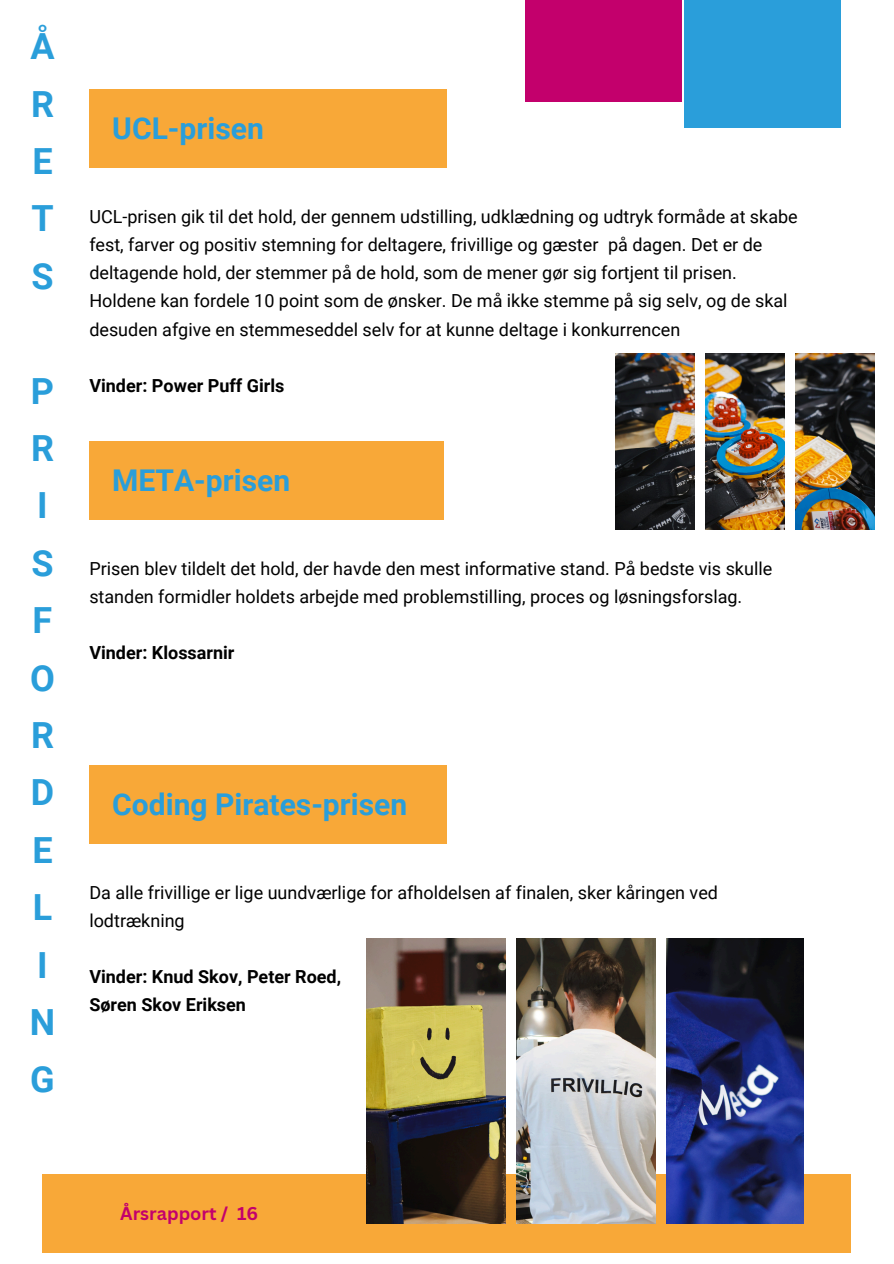
<style>
.page{position:relative;width:894px;height:1264px;background:#fff}
.page>*{position:absolute;margin:0;border:0;box-sizing:border-box;transform-origin:0 0}
.t1{font:700 36px/57.3px "Roboto";color:#2a9eda;text-align:justify}
.t2{font:700 30px "Roboto";color:#2a9eda}
.t3{font:18px/28.2px "Roboto";color:#000}
.t4{font:700 18px/28.2px "Roboto";color:#000}
.t5{font:700 18px "Canva Sans";color:#c3006c}
</style>
<div class="page">
<img style="left:615px;top:353px;width:79px;height:176px">
<img style="left:705px;top:353px;width:79px;height:176px">
<img style="left:795px;top:353px;width:79px;height:176px">
<div style="left:42px;top:1174px;width:808px;height:78px;background:#f8a838"></div>
<img style="left:367px;top:938px;width:138px;height:285px">
<img style="left:516px;top:938px;width:139px;height:285px">
<img style="left:666px;top:938px;width:137px;height:285px">
<div style="left:89px;top:89px;width:357px;height:79px;background:#f8a838"></div>
<div style="left:89px;top:441px;width:355px;height:79px;background:#f8a838"></div>
<div style="left:89px;top:765px;width:357px;height:79px;background:#f8a838"></div>
<div style="left:525px;top:0;width:156px;height:102px;background:#c3006c"></div>
<div style="left:684px;top:0;width:156px;height:128px;background:#2a9eda"></div>
<h3 class="t1" style="left:30px;top:18px;width:26px">Å R E T S</h3>
<p class="t1" style="left:30px;top:362px;width:27px;text-align:left">P<br>R<br>I<br>S<br>F<br>O<br>R<br>D<br>E<br>L<br>I<br>N<br>G</p>
<h1 class="t2" style="left:112px;top:111px;width:153px">UCL-prisen</h1>
<h2 class="t3" style="left:89px;top:203px;width:709px">UCL-prisen gik til det hold, der gennem udstilling, udklædning og udtryk formåde at skabe fest, farver og positiv stemning for deltagere, frivillige og gæster på dagen. Det er de deltagende hold, der stemmer på de hold, som de mener gør sig fortjent til prisen.<br>Holdene kan fordele 10 point som de ønsker. De må ikke stemme på sig selv, og de skal desuden afgive en stemmeseddel selv for at kunne deltage i konkurrencen</h2>
<p class="t4" style="left:89px;top:371px;width:196px">Vinder: Power Puff Girls</p>
<h2 class="t2" style="left:112px;top:463px;width:179px">META-prisen</h2>
<p class="t3" style="left:89px;top:555px;width:684px">Prisen blev tildelt det hold, der havde den mest informative stand. På bedste vis skulle standen formidler holdets arbejde med problemstilling, proces og løsningsforslag.</p>
<h3 class="t4" style="left:89px;top:639px;width:147px">Vinder: Klossarnir</h3>
<h3 class="t2" style="left:112px;top:786px;width:296px">Coding Pirates-prisen</h3>
<h2 class="t3" style="left:89px;top:878px;width:630px">Da alle frivillige er lige uundværlige for afholdelsen af finalen, sker kåringen ved lodtrækning</h2>
<p class="t4" style="left:89px;top:963px;width:253px">Vinder: Knud Skov, Peter Roed,<br>Søren Skov Eriksen</p>
<h1 class="t5" style="left:120px;top:1200px;width:139px">Årsrapport / 16</h1>
</div>
